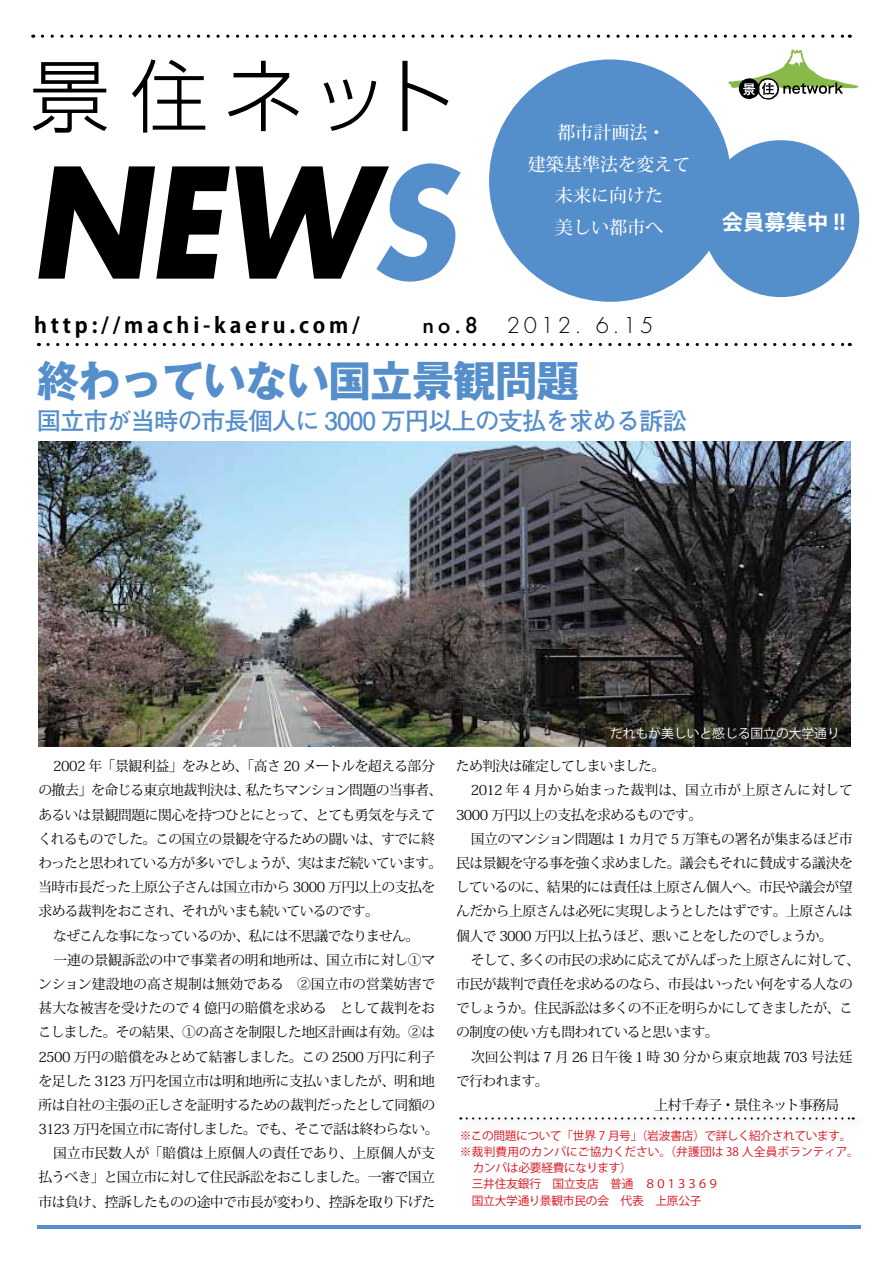
<style>
.page{position:relative;width:893px;height:1263px;background:#fff}
.page>*{position:absolute;margin:0;border:0;box-sizing:border-box;transform-origin:0 0}
.t1{font:italic 700 148.8px "Futura";color:#000;scale:.9 1}
.t2{font:300 79.65px "Shin Go Pro";letter-spacing:.13em;color:#000}
.t3{font:700 42.45px "Gothic MB101 Pro";letter-spacing:-.02em;color:#548ecb}
.t4{font:700 24.45px "Futo Go B101 Pro";letter-spacing:-.04em;color:#548ecb}
.t5{font:700 21.3px "Koz Go Pr 6 N";letter-spacing:.18em;color:#000}
.t6{font:300 21.3px "Futura";letter-spacing:.18em;color:#000}
.t7{font:700 21.3px "Koz Go Pro";color:#fff}
.t8{font:500 21.3px "Futura";color:#000}
.t9{font:500 18px/31.7px "Koz Min Pr 6 N";color:#fff;text-align:center}
.t10{font:13.8px "Koz Min Pro";letter-spacing:-.04em;color:#000}
.t11{font:13.8px "Koz Min Pro";letter-spacing:-.06em;color:#000}
.t12{font:13.8px "Koz Min Pro";letter-spacing:.01em;color:#000}
.t13{font:13.8px "Koz Min Pro";letter-spacing:-.01em;color:#000}
.t14{font:13.8px "Koz Min Pro";letter-spacing:-.005em;color:#000}
.t15{font:12.75px "Koz Go Pr 6 N";color:#fff}
.t16{font:11.7px "Koz Go Pr 6 N";letter-spacing:-.015em;color:#d80c18}
.t17{font:11.7px "Koz Go Pr 6 N";letter-spacing:.01em;color:#d80c18}
.s1{color:#548ecb}
</style>
<div class="page">
<svg style="left:48px;top:343px;width:802px;height:3px"></svg>
<div style="left:489px;top:59px;width:242px;height:243px;background:#548ecb;border-radius:50%"></div>
<svg style="left:42px;top:35px;width:816px;height:65px"></svg>
<div style="left:702px;top:140px;width:157px;height:157px;background:#548ecb;border-radius:50%"></div>
<hr style="left:37px;top:1225px;width:824px;height:3px;background:#548ecb">
<img style="left:39px;top:442px;width:812px;height:304px">
<div style="left:456px;top:1114px;width:409px;height:17px;background:#fafafa"></div>
<svg style="left:467px;top:1117px;width:387px;height:2px"></svg>
<h2 class="t2" style="left:30px;top:31px;width:427px">景住ネット</h2>
<h1 class="t1" style="left:30px;top:119px;width:472px">NEW<span class="s1">S</span></h1>
<h3 class="t9" style="left:528px;top:117px;width:164px">都市計画法・<br>建築基準法を変えて未来に向けた</h3>
<h3 class="t9" style="left:555px;top:212px;width:110px">美しい都市へ</h3>
<h3 class="t5" style="left:34px;top:314px;width:327px">http://machi-kaeru.com/</h3>
<h3 class="t8" style="left:422px;top:311px;width:57px">no.8</h3>
<h3 class="t6" style="left:507px;top:312px;width:148px">2012. 6.15</h3>
<h3 class="t3" style="left:37px;top:345px;width:544px">終わっていない国立景観問題</h3>
<h3 class="t4" style="left:37px;top:401px;width:652px">国立市が当時の市長個人に 3000 万円以上の支払を求める訴訟</h3>
<h3 class="t7" style="left:722px;top:209px;width:125px">会員募集中 !!</h3>
<p class="t10" style="left:53px;top:756px;width:383px">2002 年「景観利益」をみとめ、「高さ 20 メートルを超える部分</p>
<p class="t10" style="left:38px;top:781px;width:405px">の撤去」を命じる東京地裁判決は、私たちマンション問題の当事者、</p>
<p class="t10" style="left:38px;top:805px;width:398px">あるいは景観問題に関心を持つひとにとって、とても勇気を与えて</p>
<p class="t10" style="left:38px;top:829px;width:399px">くれるものでした。この国立の景観を守るための闘いは、すでに終</p>
<p class="t11" style="left:38px;top:853px;width:405px">わったと思われている方が多いでしょうが、実はまだ続いています。</p>
<p class="t10" style="left:38px;top:877px;width:398px">当時市長だった上原公子さんは国立市から 3000 万円以上の支払を</p>
<p class="t10" style="left:39px;top:901px;width:342px">求める裁判をおこされ、それがいまも続いているのです。</p>
<p class="t10" style="left:53px;top:926px;width:368px">なぜこんな事になっているのか、私には不思議でなりません。</p>
<p class="t13" style="left:53px;top:950px;width:383px">一連の景観訴訟の中で事業者の明和地所は、国立市に対し①マ</p>
<p class="t14" style="left:38px;top:974px;width:398px">ンション建設地の高さ規制は無効である　②国立市の営業妨害で</p>
<p class="t13" style="left:39px;top:998px;width:398px">甚大な被害を受けたので 4 億円の賠償を求める　として裁判をお</p>
<p class="t10" style="left:38px;top:1022px;width:399px">こしました。その結果、①の高さを制限した地区計画は有効。②は</p>
<p class="t10" style="left:38px;top:1047px;width:398px">2500 万円の賠償をみとめて結審しました。この 2500 万円に利子</p>
<p class="t10" style="left:38px;top:1071px;width:398px">を足した 3123 万円を国立市は明和地所に支払いましたが、明和地</p>
<p class="t10" style="left:39px;top:1095px;width:398px">所は自社の主張の正しさを証明するための裁判だったとして同額の</p>
<p class="t10" style="left:38px;top:1119px;width:402px">3123 万円を国立市に寄付しました。でも、そこで話は終わらない。</p>
<p class="t14" style="left:53px;top:1143px;width:383px">国立市民数人が「賠償は上原個人の責任であり、上原個人が支</p>
<p class="t10" style="left:39px;top:1167px;width:398px">払うべき」と国立市に対して住民訴訟をおこしました。一審で国立</p>
<p class="t10" style="left:39px;top:1192px;width:398px">市は負け、控訴したものの途中で市長が変わり、控訴を取り下げた</p>
<p class="t15" style="left:610px;top:726px;width:231px">だれもが美しいと感じる国立の大学通り</p>
<p class="t11" style="left:456px;top:756px;width:211px">ため判決は確定してしまいました。</p>
<p class="t12" style="left:471px;top:781px;width:383px">2012 年 4 月から始まった裁判は、国立市が上原さんに対して</p>
<p class="t10" style="left:456px;top:805px;width:248px">3000 万円以上の支払を求めるものです。</p>
<p class="t10" style="left:471px;top:829px;width:383px">国立のマンション問題は 1 カ月で 5 万筆もの署名が集まるほど市</p>
<p class="t10" style="left:456px;top:853px;width:398px">民は景観を守る事を強く求めました。議会もそれに賛成する議決を</p>
<p class="t10" style="left:456px;top:877px;width:398px">しているのに、結果的には責任は上原さん個人へ。市民や議会が望</p>
<p class="t10" style="left:456px;top:901px;width:398px">んだから上原さんは必死に実現しようとしたはずです。上原さんは</p>
<p class="t11" style="left:456px;top:926px;width:378px">個人で 3000 万円以上払うほど、悪いことをしたのでしょうか。</p>
<p class="t10" style="left:471px;top:950px;width:391px">そして、多くの市民の求めに応えてがんばった上原さんに対して、</p>
<p class="t10" style="left:456px;top:974px;width:398px">市民が裁判で責任を求めるのなら、市長はいったい何をする人なの</p>
<p class="t10" style="left:456px;top:998px;width:399px">でしょうか。住民訴訟は多くの不正を明らかにしてきましたが、こ</p>
<p class="t10" style="left:456px;top:1022px;width:264px">の制度の使い方も問われていると思います。</p>
<p class="t12" style="left:471px;top:1047px;width:383px">次回公判は 7 月 26 日午後 1 時 30 分から東京地裁 703 号法廷</p>
<p class="t10" style="left:456px;top:1071px;width:94px">で行われます。</p>
<p class="t10" style="left:655px;top:1095px;width:200px">上村千寿子・景住ネット事務局　</p>
<p class="t16" style="left:460px;top:1129px;width:393px">※この問題について「世界 7 月号｣（岩波書店）で詳しく紹介されています。</p>
<p class="t17" style="left:460px;top:1145px;width:400px">※裁判費用のカンパにご協力ください。（弁護団は 38 人全員ボランティア。</p>
<p class="t16" style="left:473px;top:1161px;width:160px">カンパは必要経費になります）</p>
<p class="t16" style="left:460px;top:1177px;width:260px">　三井住友銀行　国立支店　普通　８０１３３６９</p>
<p class="t16" style="left:460px;top:1194px;width:243px">　国立大学通り景観市民の会　代表　上原公子</p>
</div>
